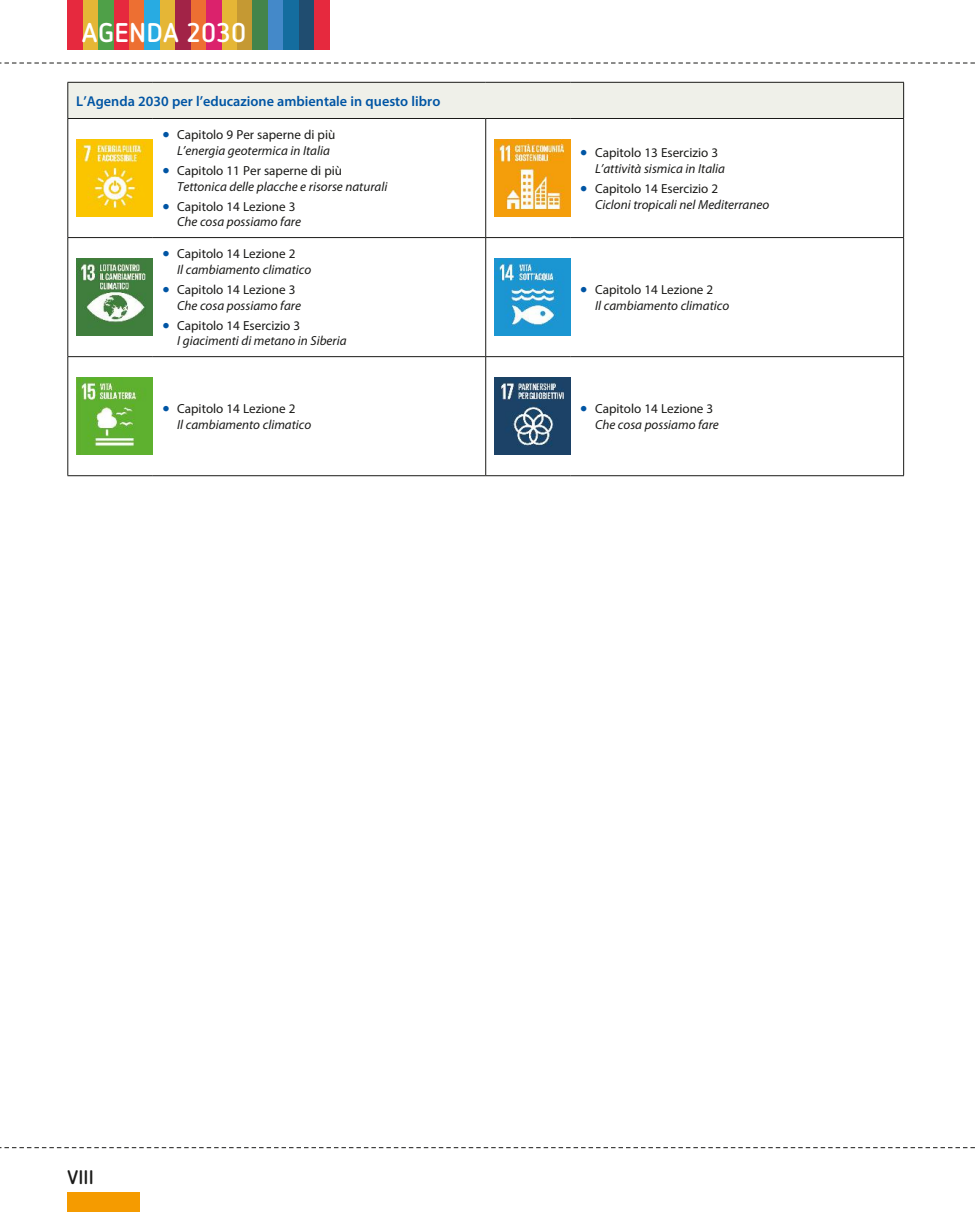
<style>
.page{position:relative;width:978px;height:1212px;background:#fff}
.page>*{position:absolute;margin:0;border:0;box-sizing:border-box;transform-origin:0 0}
.t1{font:700 27px "Netto OT";letter-spacing:.01em;color:#fff}
.t2{font:700 19.5px "Netto OT";color:#1a1a18}
.t3{font:600 14.25px "Myriad Pro";color:#0055a4}
.t4{font:italic 13.2px/15.8px "Myriad Pro";color:#1a1a18}
.s1{font-family:"Adobe Text Pro";font-style:normal;font-size:18.6px;color:#0055a4}
.s2{font-style:normal}
</style>
<div class="page">
<img style="left:494px;top:378px;width:77px;height:76px">
<img style="left:76px;top:378px;width:77px;height:76px">
<img style="left:494px;top:259px;width:77px;height:76px">
<img style="left:76px;top:259px;width:77px;height:76px">
<img style="left:494px;top:140px;width:77px;height:76px">
<img style="left:76px;top:140px;width:77px;height:76px">
<svg style="left:0;top:63px;width:975px;height:1px"></svg>
<svg style="left:0;top:1147px;width:975px;height:1px"></svg>
<div style="left:68px;top:1193px;width:72px;height:19px;background:#f59b00"></div>
<div style="left:68px;top:0;width:15px;height:50px;background:#e6293e"></div>
<div style="left:83px;top:0;width:15px;height:50px;background:#e5b636"></div>
<div style="left:98px;top:0;width:16px;height:50px;background:#4fa048"></div>
<div style="left:114px;top:0;width:15px;height:50px;background:#e6293e"></div>
<div style="left:129px;top:0;width:16px;height:50px;background:#ed6f32"></div>
<div style="left:145px;top:0;width:15px;height:50px;background:#28abe2"></div>
<div style="left:160px;top:0;width:16px;height:50px;background:#e5b636"></div>
<div style="left:176px;top:0;width:15px;height:50px;background:#a22347"></div>
<div style="left:191px;top:0;width:15px;height:50px;background:#ed6f32"></div>
<div style="left:206px;top:0;width:16px;height:50px;background:#db226c"></div>
<div style="left:222px;top:0;width:15px;height:50px;background:#e5b636"></div>
<div style="left:237px;top:0;width:16px;height:50px;background:#c59933"></div>
<div style="left:253px;top:0;width:15px;height:50px;background:#44844a"></div>
<div style="left:268px;top:0;width:16px;height:50px;background:#4489c9"></div>
<div style="left:284px;top:0;width:15px;height:50px;background:#146d9f"></div>
<div style="left:299px;top:0;width:15px;height:50px;background:#204d70"></div>
<div style="left:314px;top:0;width:16px;height:50px;background:#e6293e"></div>
<div style="left:68px;top:82px;width:836px;height:36px;background:#eff0e9"></div>
<hr style="left:68px;top:119px;width:1px;height:118px;background:#1a1a18">
<hr style="left:485px;top:119px;width:1px;height:118px;background:#1a1a18">
<hr style="left:903px;top:119px;width:1px;height:118px;background:#1a1a18">
<hr style="left:68px;top:237px;width:85px;height:1px;background:#1a1a18">
<hr style="left:68px;top:238px;width:1px;height:118px;background:#1a1a18">
<hr style="left:153px;top:237px;width:333px;height:1px;background:#1a1a18">
<hr style="left:486px;top:237px;width:85px;height:1px;background:#1a1a18">
<hr style="left:485px;top:238px;width:1px;height:118px;background:#1a1a18">
<hr style="left:571px;top:237px;width:333px;height:1px;background:#1a1a18">
<hr style="left:903px;top:238px;width:1px;height:118px;background:#1a1a18">
<hr style="left:68px;top:356px;width:85px;height:1px;background:#1a1a18">
<hr style="left:68px;top:357px;width:1px;height:118px;background:#1a1a18">
<hr style="left:153px;top:356px;width:333px;height:1px;background:#1a1a18">
<hr style="left:486px;top:356px;width:85px;height:1px;background:#1a1a18">
<hr style="left:485px;top:357px;width:1px;height:118px;background:#1a1a18">
<hr style="left:571px;top:356px;width:333px;height:1px;background:#1a1a18">
<hr style="left:903px;top:357px;width:1px;height:118px;background:#1a1a18">
<hr style="left:68px;top:475px;width:85px;height:1px;background:#1a1a18">
<hr style="left:153px;top:475px;width:333px;height:1px;background:#1a1a18">
<hr style="left:486px;top:475px;width:85px;height:1px;background:#1a1a18">
<hr style="left:571px;top:475px;width:333px;height:1px;background:#1a1a18">
<hr style="left:68px;top:82px;width:85px;height:1px;background:#1a1a18">
<hr style="left:68px;top:83px;width:1px;height:35px;background:#1a1a18">
<hr style="left:153px;top:82px;width:333px;height:1px;background:#1a1a18">
<hr style="left:486px;top:82px;width:85px;height:1px;background:#1a1a18">
<hr style="left:571px;top:82px;width:333px;height:1px;background:#1a1a18">
<hr style="left:903px;top:83px;width:1px;height:35px;background:#1a1a18">
<hr style="left:68px;top:118px;width:85px;height:1px;background:#1a1a18">
<hr style="left:153px;top:118px;width:333px;height:1px;background:#1a1a18">
<hr style="left:486px;top:118px;width:85px;height:1px;background:#1a1a18">
<hr style="left:571px;top:118px;width:333px;height:1px;background:#1a1a18">
<h1 class="t1" style="left:82px;top:23px;width:166px">AGENDA 2030</h1>
<p class="t3" style="left:76px;top:96px;width:366px">L’Agenda 2030 per l’educazione ambientale in questo libro</p>
<p class="t4" style="left:177px;top:128px;width:160px;text-indent:-16px"><span class="s1">•</span> <span class="s2">Capitolo 9 Per saperne di più<br></span>L’energia geotermica in Italia</p>
<p class="t4" style="left:177px;top:164px;width:212px;text-indent:-16px"><span class="s1">•</span> <span class="s2">Capitolo 11 Per saperne di più<br></span>Tettonica delle placche e risorse naturali</p>
<p class="t4" style="left:177px;top:199px;width:125px;text-indent:-16px"><span class="s1">•</span> <span class="s2">Capitolo 14 Lezione 3<br></span>Che cosa possiamo fare</p>
<p class="t4" style="left:177px;top:247px;width:136px;text-indent:-16px"><span class="s1">•</span> <span class="s2">Capitolo 14 Lezione 2<br></span>Il cambiamento climatico</p>
<p class="t4" style="left:177px;top:283px;width:125px;text-indent:-16px"><span class="s1">•</span> <span class="s2">Capitolo 14 Lezione 3<br></span>Che cosa possiamo fare</p>
<p class="t4" style="left:177px;top:318px;width:171px;text-indent:-16px"><span class="s1">•</span> <span class="s2">Capitolo 14 Esercizio 3<br></span>I giacimenti di metano in Siberia</p>
<p class="t4" style="left:595px;top:146px;width:131px;text-indent:-16px"><span class="s1">•</span> <span class="s2">Capitolo 13 Esercizio 3<br></span>L’attività sismica in Italia</p>
<p class="t4" style="left:595px;top:181px;width:176px;text-indent:-16px"><span class="s1">•</span> <span class="s2">Capitolo 14 Esercizio 2<br></span>Cicloni tropicali nel Mediterraneo</p>
<p class="t4" style="left:595px;top:283px;width:136px;text-indent:-16px"><span class="s1">•</span> <span class="s2">Capitolo 14 Lezione 2<br></span>Il cambiamento climatico</p>
<p class="t4" style="left:177px;top:402px;width:136px;text-indent:-16px"><span class="s1">•</span> <span class="s2">Capitolo 14 Lezione 2<br></span>Il cambiamento climatico</p>
<p class="t4" style="left:595px;top:402px;width:125px;text-indent:-16px"><span class="s1">•</span> <span class="s2">Capitolo 14 Lezione 3<br></span>Che cosa possiamo fare</p>
<h2 class="t2" style="left:68px;top:1170px;width:28px">VIII</h2>
</div>
